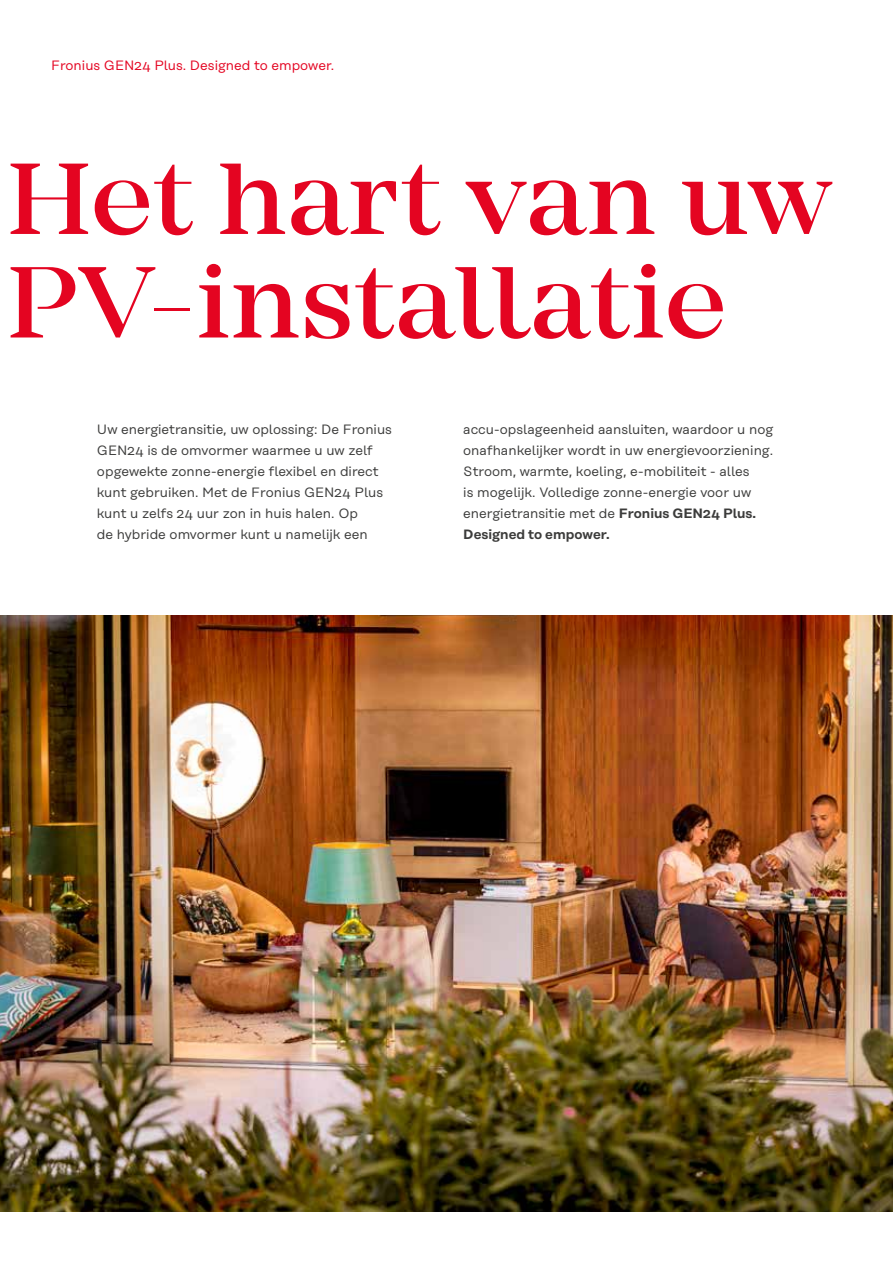
<style>
.page{position:relative;width:893px;height:1263px;background:#fff}
.page>*{position:absolute;margin:0;border:0;box-sizing:border-box;transform-origin:0 0}
.t1{font:500 105px/103.5px "Mirador";color:#e40421}
.t2{font:13.5px/21px "Rational Text";color:#3c3c3b}
.t3{font:13.5px "Rational Text";color:#e40421}
.s1{font-weight:600}
</style>
<div class="page">
<img style="left:0;top:615px;width:893px;height:597px">
<img style="left:878px;top:615px;width:15px;height:246px">
<p class="t3" style="left:51px;top:58px;width:285px">Fronius GEN24 Plus. Designed to empower.</p>
<h1 class="t1" style="left:7px;top:148px;width:826px">Het hart van uw<br>PV-installatie</h1>
<p class="t2" style="left:97px;top:419px;width:297px">Uw energietransitie, uw oplossing: De Fronius GEN24 is de omvormer waarmee u uw zelf opgewekte zonne-energie flexibel en direct kunt gebruiken. Met de Fronius GEN24 Plus kunt u zelfs 24 uur zon in huis halen. Op<br>de hybride omvormer kunt u namelijk een</p>
<p class="t2" style="left:463px;top:419px;width:312px">accu-opslageenheid aansluiten, waardoor u nog onafhankelijker wordt in uw energievoorziening.<br>Stroom, warmte, koeling, e-mobiliteit - alles<br>is mogelijk. Volledige zonne-energie voor uw energietransitie met de <span class="s1">Fronius GEN24 Plus.<br>Designed to empower.</span></p>
</div>
